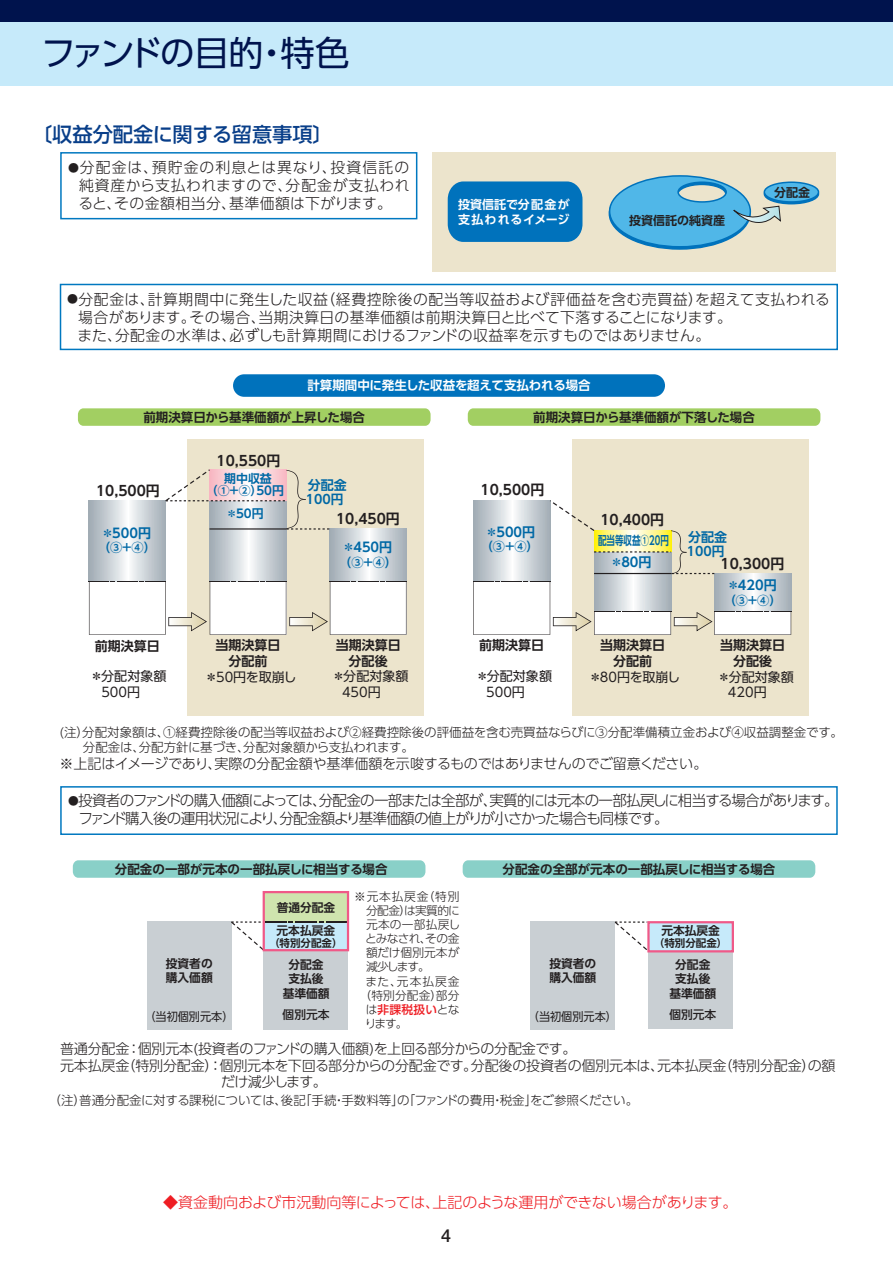
<style>
.page{position:relative;width:893px;height:1263px;background:#fff}
.page>*{position:absolute;margin:0;border:0;box-sizing:border-box;transform-origin:0 0}
.t1{font:34.5px "UD Shin Go Pro";letter-spacing:-.07em;color:#00134d}
.t2{font:500 20.25px "UD Shin Go Pro";color:#083e89}
.t3{font:500 18px "Helvetica Neue LT Std";color:#231f20}
.t4{font:300 15px "UD Shin Go Pro";letter-spacing:-.01em;color:#ee1d23}
.t5{font:300 14.85px/18px "UD Shin Go Pro";letter-spacing:.02em;color:#231f20}
.t6{font:300 14.85px/18px "UD Shin Go Pro";letter-spacing:-.06em;color:#231f20}
.t7{font:300 14.85px/18px "UD Shin Go Pro";letter-spacing:-.015em;color:#231f20;text-align:justify}
.t8{font:300 14.1px/16.5px "UD Shin Go Pro";letter-spacing:-.015em;color:#231f20}
.t9{font:700 13.95px "UD Shin Go Pro De";color:#231f20}
.t10{font:13.05px/15.6px "UD Shin Go Pro";color:#231f20}
.t11{font:700 13.05px/15.6px "UD Shin Go Pro De";color:#231f20;text-align:center}
.t12{font:700 13.05px "UD Shin Go Pro De";color:#0068a5}
.t13{font:700 12.6px "UD Shin Go Pro De";color:#0068a5}
.t14{font:300 12.45px/15px "UD Shin Go Pro";color:#231f20}
.t15{font:700 12.45px "UD Shin Go Pro De";color:#231f20}
.t16{font:700 12.45px "UD Shin Go Pro De";letter-spacing:-.01em;color:#fff}
.t17{font:700 12.15px "UD Shin Go Pro De";color:#0068a5}
.t18{font:700 12.15px "UD Shin Go Pro De";color:#0068a5;scale:.7 1}
.t19{font:700 12px/14.4px "UD Shin Go Pro De";letter-spacing:.03em;color:#fff}
.t20{font:700 12px "UD Shin Go Pro De";color:#231f20}
.t21{font:700 11.85px/12.1px "UD Shin Go Pro De";color:#0068a5;text-align:center}
.t22{font:700 11.7px/14px "UD Shin Go Pro De";color:#231f20}
.t23{font:300 11.7px "UD Shin Go Pro";letter-spacing:.005em;color:#231f20}
.t24{font:11.7px "UD Shin Go Pro";color:#231f20;scale:.95 1}
.t25{font:300 11.7px "UD Shin Go Pro";letter-spacing:-.045em;color:#231f20}
.t26{font:300 11.7px "UD Shin Go Pro";letter-spacing:-.055em;color:#231f20}
.t27{font:500 11.7px "UD Shin Go Pro";color:#231f20}
.t28{font:300 11.7px "UD Shin Go Pro";letter-spacing:.025em;color:#231f20}
.t29{font:500 11.7px "UD Shin Go Pro";letter-spacing:.025em;color:#ee1d23}
.t30{font:700 10.5px "UD Shin Go Pro De";color:#231f20}
.s1{font-size:10.95px}
.s2{font-weight:300;color:#231f20}
</style>
<div class="page">
<div style="left:0;top:0;width:893px;height:85px;background:#c6eafa"></div>
<div style="left:0;top:0;width:893px;height:21px;background:#00134d"></div>
<div style="left:433px;top:152px;width:403px;height:119px;background:#ece4cc"></div>
<div style="left:448px;top:181px;width:134px;height:61px;background:#0072bc"></div>
<div style="left:572px;top:439px;width:237px;height:276px;background:#ece4cc"></div>
<div style="left:187px;top:439px;width:237px;height:276px;background:#ece4cc"></div>
<svg style="left:330px;top:529px;width:77px;height:52px;background:#ccd2d7"></svg>
<svg style="left:714px;top:574px;width:77px;height:7px"></svg>
<svg style="left:594px;top:574px;width:77px;height:7px"></svg>
<svg style="left:473px;top:501px;width:77px;height:80px;background:#cdd3d8"></svg>
<svg style="left:89px;top:501px;width:77px;height:80px;background:#ccd2d7"></svg>
<svg style="left:210px;top:530px;width:77px;height:51px;background:#ccd2d7"></svg>
<div style="left:233px;top:374px;width:432px;height:23px;background:#0072bc;border-radius:11px"></div>
<svg style="left:78px;top:408px;width:353px;height:18px;background:#a5d067"></svg>
<svg style="left:468px;top:408px;width:352px;height:18px;background:#a5d067"></svg>
<svg style="left:73px;top:860px;width:352px;height:18px;background:#8dd1c9"></svg>
<svg style="left:463px;top:860px;width:352px;height:18px;background:#8dd1c9"></svg>
<div style="left:264px;top:922px;width:84px;height:28px;background:#c6eafa"></div>
<div style="left:147px;top:921px;width:84px;height:108px;background:#c9cfd3"></div>
<div style="left:264px;top:950px;width:84px;height:79px;background:#c9cfd3"></div>
<div style="left:264px;top:892px;width:84px;height:30px;background:#cfe4ae"></div>
<hr style="left:265px;top:921px;width:21px;height:2px;background:#231f20">
<hr style="left:295px;top:921px;width:22px;height:2px;background:#231f20">
<hr style="left:326px;top:921px;width:21px;height:2px;background:#231f20">
<div style="left:648px;top:951px;width:85px;height:77px;background:#c9cfd3"></div>
<div style="left:531px;top:921px;width:84px;height:108px;background:#c9cfd3"></div>
<div style="left:648px;top:922px;width:85px;height:29px;background:#c6eafa"></div>
<div style="left:60px;top:152px;width:357px;height:67px;border:2px solid #0078c0"></div>
<div style="left:60px;top:786px;width:778px;height:49px;border:2px solid #0078c0"></div>
<div style="left:60px;top:284px;width:778px;height:66px;border:2px solid #0078c0"></div>
<div style="left:764px;top:183px;width:55px;height:21px;background:#0072bc;border:1px solid #0072bc;border-radius:50%"></div>
<div style="left:764px;top:181px;width:55px;height:22px;background:#50b7e8;border:2px solid #0072bc;border-radius:50%"></div>
<svg style="left:608px;top:175px;width:173px;height:75px"></svg>
<svg style="left:164px;top:469px;width:166px;height:61px"></svg>
<svg style="left:231px;top:920px;width:34px;height:32px"></svg>
<svg style="left:614px;top:921px;width:33px;height:29px"></svg>
<svg style="left:548px;top:500px;width:166px;height:74px"></svg>
<svg style="left:89px;top:581px;width:318px;height:54px"></svg>
<svg style="left:473px;top:581px;width:318px;height:54px"></svg>
<div style="left:263px;top:891px;width:86px;height:60px;border:2px solid #f05988"></div>
<div style="left:647px;top:921px;width:87px;height:31px;border:2px solid #f05988"></div>
<h1 class="t1" style="left:41px;top:25px;width:310px">ファンドの目的・特色</h1>
<h2 class="t2" style="left:32px;top:117px;width:303px">〔収益分配金に関する留意事項〕</h2>
<p class="t7" style="left:79px;top:158px;width:333px;text-indent:-11px"><span class="s1">●</span>分配金は、預貯金の利息とは異なり、投資信託の純資産から支払われますので、分配金が支払われると、その金額相当分、基準価額は下がります。</p>
<p class="t19" style="left:458px;top:197px;width:113px">投資信託で分配金が支払われるイメージ</p>
<p class="t20" style="left:629px;top:211px;width:98px">投資信託の純資産</p>
<p class="t20" style="left:774px;top:182px;width:37px">分配金</p>
<p class="t5" style="left:78px;top:290px;width:754px;text-indent:-11px"><span class="s1">●</span>分配金は、計算期間中に発生した収益（経費控除後の配当等収益および評価益を含む売買益）を超えて支払われる場合があります。その場合、当期決算日の基準価額は前期決算日と比べて下落することになります。<br>また、分配金の水準は、必ずしも計算期間におけるファンドの収益率を示すものではありません。</p>
<p class="t16" style="left:307px;top:375px;width:285px">計算期間中に発生した収益を超えて支払われる場合</p>
<p class="t15" style="left:143px;top:407px;width:223px">前期決算日から基準価額が上昇した場合</p>
<p class="t15" style="left:533px;top:407px;width:223px">前期決算日から基準価額が下落した場合</p>
<p class="t9" style="left:217px;top:449px;width:65px">10,550円</p>
<p class="t21" style="left:206px;top:472px;width:80px">期中収益<br>（①＋②）50円</p>
<p class="t21" style="left:226px;top:507px;width:39px">＊50円</p>
<p class="t12" style="left:308px;top:475px;width:41px">分配金</p>
<p class="t9" style="left:96px;top:479px;width:65px">10,500円</p>
<p class="t13" style="left:306px;top:489px;width:39px">100円</p>
<p class="t9" style="left:336px;top:508px;width:65px">10,450円</p>
<p class="t12" style="left:101px;top:522px;width:51px">＊500円</p>
<p class="t17" style="left:98px;top:538px;width:59px">（③＋④）</p>
<p class="t12" style="left:342px;top:537px;width:51px">＊450円</p>
<p class="t17" style="left:339px;top:552px;width:59px">（③＋④）</p>
<p class="t9" style="left:480px;top:478px;width:65px">10,500円</p>
<p class="t12" style="left:485px;top:521px;width:51px">＊500円</p>
<p class="t17" style="left:481px;top:537px;width:59px">（③＋④）</p>
<p class="t9" style="left:600px;top:509px;width:65px">10,400円</p>
<p class="t18" style="left:598px;top:530px;width:103px">配当等収益①20円</p>
<p class="t12" style="left:610px;top:552px;width:43px">＊80円</p>
<p class="t12" style="left:688px;top:526px;width:41px">分配金</p>
<p class="t13" style="left:687px;top:541px;width:39px">100円</p>
<p class="t9" style="left:721px;top:552px;width:65px">10,300円</p>
<p class="t12" style="left:727px;top:575px;width:51px">＊420円</p>
<p class="t17" style="left:724px;top:590px;width:59px">（③＋④）</p>
<p class="t11" style="left:95px;top:638px;width:66px">前期決算日</p>
<p class="t11" style="left:216px;top:637px;width:66px">当期決算日分配前</p>
<p class="t10" style="left:90px;top:668px;width:78px">＊分配対象額</p>
<p class="t10" style="left:205px;top:669px;width:93px">＊50円を取崩し</p>
<p class="t10" style="left:101px;top:684px;width:40px">500円</p>
<p class="t11" style="left:336px;top:637px;width:66px">当期決算日分配後</p>
<p class="t10" style="left:342px;top:668px;width:68px;text-indent:-10px">＊分配対象額<br>450円</p>
<p class="t11" style="left:479px;top:637px;width:66px">前期決算日</p>
<p class="t11" style="left:600px;top:637px;width:66px">当期決算日分配前</p>
<p class="t10" style="left:589px;top:668px;width:93px">＊80円を取崩し</p>
<p class="t10" style="left:728px;top:668px;width:67px;text-indent:-10px">＊分配対象額<br>420円</p>
<p class="t11" style="left:720px;top:637px;width:66px">当期決算日分配後</p>
<p class="t10" style="left:486px;top:668px;width:67px;text-indent:-10px">＊分配対象額<br>500円</p>
<p class="t14" style="left:83px;top:724px;width:762px;text-indent:-23px">(注）分配対象額は、①経費控除後の配当等収益および②経費控除後の評価益を含む売買益ならびに③分配準備積立金および④収益調整金です。分配金は、分配方針に基づき、分配対象額から支払われます。</p>
<p class="t8" style="left:59px;top:755px;width:649px">※上記はイメージであり、実際の分配金額や基準価額を示唆するものではありませんのでご留意ください。</p>
<p class="t6" style="left:78px;top:791px;width:762px;text-indent:-10px"><span class="s1">●</span>投資者のファンドの購入価額によっては、分配金の一部または全部が、実質的には元本の一部払戻しに相当する場合があります。ファンド購入後の運用状況により、分配金額より基準価額の値上がりが小さかった場合も同様です。</p>
<p class="t15" style="left:115px;top:859px;width:274px">分配金の一部が元本の一部払戻しに相当する場合</p>
<p class="t15" style="left:503px;top:859px;width:274px">分配金の全部が元本の一部払戻しに相当する場合</p>
<p class="t22" style="left:166px;top:956px;width:48px">投資者の購入価額</p>
<p class="t24" style="left:144px;top:1007px;width:95px">（当初個別元本）</p>
<p class="t23" style="left:354px;top:887px;width:107px">※元本払戻金（特別</p>
<p class="t25" style="left:366px;top:901px;width:95px">分配金）は実質的に</p>
<p class="t28" style="left:366px;top:915px;width:96px">元本の一部払戻し</p>
<p class="t26" style="left:365px;top:929px;width:96px">とみなされ、その金</p>
<p class="t23" style="left:366px;top:943px;width:95px">額だけ個別元本が</p>
<p class="t23" style="left:366px;top:957px;width:65px">減少します。</p>
<p class="t23" style="left:366px;top:972px;width:95px">また、元本払戻金</p>
<p class="t23" style="left:360px;top:986px;width:101px">（特別分配金）部分</p>
<p class="t29" style="left:366px;top:1000px;width:95px"><span class="s2">は</span>非課税扱い<span class="s2">とな</span></p>
<p class="t23" style="left:365px;top:1014px;width:44px">ります。</p>
<p class="t22" style="left:277px;top:900px;width:60px">普通分配金</p>
<p class="t22" style="left:277px;top:923px;width:60px">元本払戻金</p>
<p class="t30" style="left:269px;top:935px;width:75px">（特別分配金）</p>
<p class="t22" style="left:661px;top:923px;width:60px">元本払戻金</p>
<p class="t30" style="left:654px;top:935px;width:75px">（特別分配金）</p>
<p class="t22" style="left:549px;top:956px;width:48px">投資者の購入価額</p>
<p class="t22" style="left:283px;top:957px;width:48px;line-height:14.5px;text-align:center">分配金支払後基準価額</p>
<p class="t22" style="left:675px;top:956px;width:37px;line-height:14.7px">分配金支払後</p>
<p class="t27" style="left:669px;top:1005px;width:48px">個別元本</p>
<p class="t22" style="left:669px;top:986px;width:48px">基準価額</p>
<p class="t27" style="left:283px;top:1005px;width:48px">個別元本</p>
<p class="t24" style="left:528px;top:1007px;width:95px">（当初個別元本）</p>
<p class="t8" style="left:60px;top:1040px;width:777px">普通分配金：個別元本(投資者のファンドの購入価額)を上回る部分からの分配金です。<br>元本払戻金（特別分配金）：個別元本を下回る部分からの分配金です。分配後の投資者の個別元本は、元本払戻金（特別分配金）の額</p>
<p class="t14" style="left:49px;top:1093px;width:591px">（注）普通分配金に対する課税については、後記「手続・手数料等」の「ファンドの費用・税金」をご参照ください。</p>
<p class="t4" style="left:163px;top:1190px;width:576px">◆資金動向および市況動向等によっては、上記のような運用ができない場合があります。</p>
<p class="t3" style="left:441px;top:1224px;width:12px">4</p>
</div>
